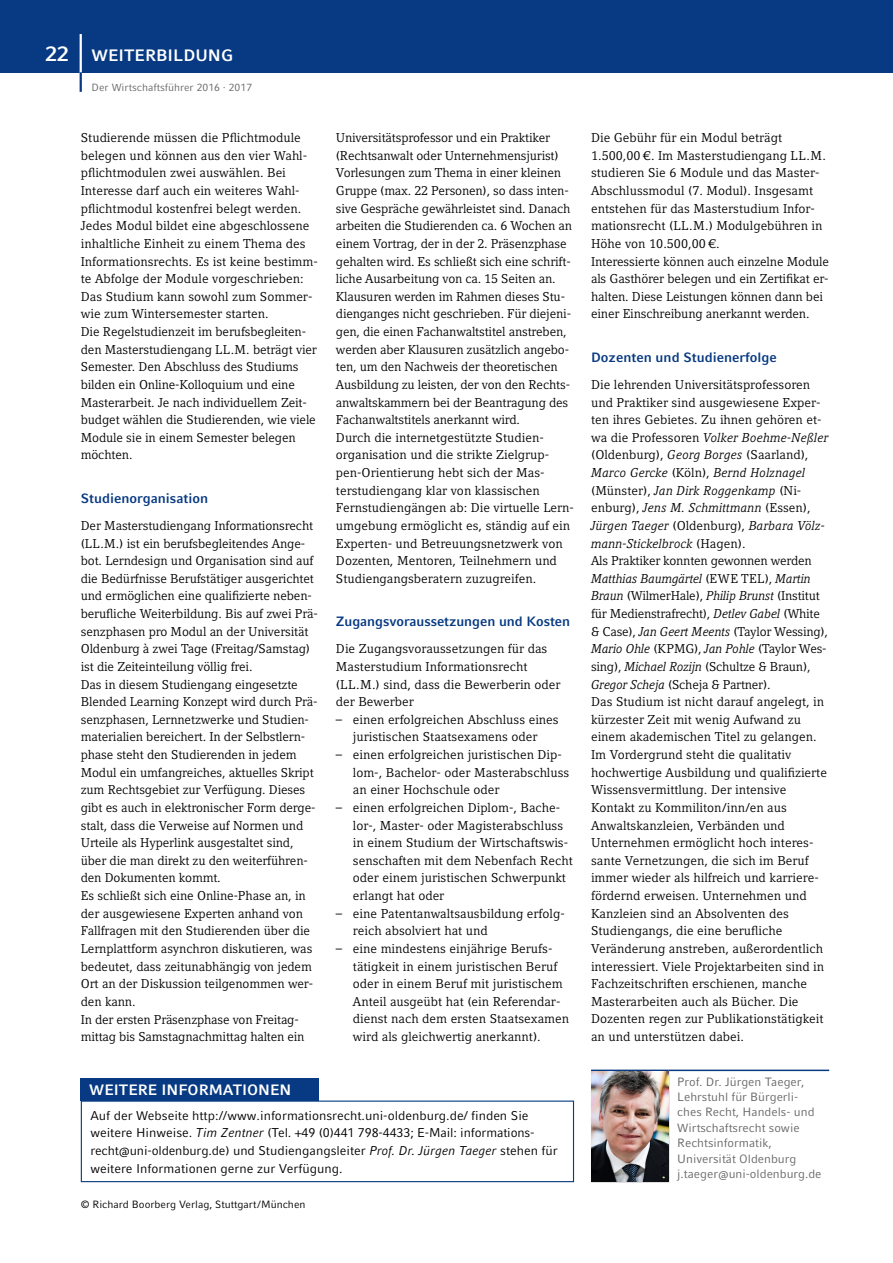
<style>
.page{position:relative;width:893px;height:1263px;background:#fff}
.page>*{position:absolute;margin:0;border:0;box-sizing:border-box;transform-origin:0 0}
.t1{font:700 16.5px "Compatil Fact LT Pro";color:#fff}
.t2{font:700 15px "Compatil Fact LT Pro";color:#fff}
.t3{font:700 13.5px "Compatil Fact LT Pro";color:#073a82}
.t4{font:12.75px/17.5px "Compatil Letter LT Pro";color:#000}
.t5{font:12.75px/17.5px "Compatil Fact LT Pro";color:#000}
.t6{font:12px/15.3px "Compatil Fact LT Pro";color:#676767}
.t7{font:10.5px "Compatil Fact LT Pro";color:#000}
.t8{font:10.5px "Compatil Fact LT Pro";color:#676767}
.s1{font-size:21px}
.s2{font-style:italic}
</style>
<div class="page">
<hr style="left:591px;top:1069px;width:78px;height:2px;background:#073a82">
<hr style="left:669px;top:1069px;width:160px;height:2px;background:#073a82">
<hr style="left:591px;top:1071px;width:1px;height:110px;background:#989898">
<hr style="left:591px;top:1181px;width:78px;height:1px;background:#989898">
<hr style="left:668px;top:1071px;width:1px;height:110px;background:#989898">
<img style="left:592px;top:1071px;width:76px;height:110px">
<div style="left:0;top:0;width:893px;height:72px;background:#073a82"></div>
<hr style="left:80px;top:34px;width:2px;height:40px;background:#fff">
<hr style="left:80px;top:72px;width:2px;height:20px;background:#073a82">
<div style="left:81px;top:1100px;width:493px;height:82px;border:1px solid #073a82"></div>
<div style="left:81px;top:1078px;width:238px;height:22px;background:#073a82"></div>
<p class="t1" style="left:46px;top:46px;width:74px"><span class="s1">22</span> Weiterbildung</p>
<p class="t8" style="left:92px;top:81px;width:162px">Der Wirtschaftsführer 2016 · 2017</p>
<p class="t4" style="left:81px;top:129px;width:239px">Studierende müssen die Pflichtmodule belegen und können aus den vier Wahl&shy;pflichtmodulen zwei auswählen. Bei Interesse darf auch ein weiteres Wahl&shy;pflichtmodul kostenfrei belegt werden.<br>Jedes Modul bildet eine abgeschlossene inhaltliche Einheit zu einem Thema des Informationsrechts. Es ist keine bestimm&shy;te Abfolge der Module vorgeschrieben:<br>Das Studium kann sowohl zum Sommer&shy;wie zum Wintersemester starten.<br>Die Regelstudienzeit im berufsbegleiten&shy;den Masterstudiengang LL.M. beträgt vier Semester. Den Abschluss des Studiums bilden ein Online-Kolloquium und eine Masterarbeit. Je nach individuellem Zeit&shy;budget wählen die Studierenden, wie viele Module sie in einem Semester belegen möchten.</p>
<p class="t3" style="left:81px;top:490px;width:129px">Studienorganisation</p>
<p class="t4" style="left:81px;top:517px;width:238px">Der Masterstudiengang Informationsrecht (LL.M.) ist ein berufsbegleitendes Ange&shy;bot. Lerndesign und Organisation sind auf die Bedürfnisse Berufstätiger ausgerichtet und ermöglichen eine qualifizierte neben&shy;berufliche Weiterbildung. Bis auf zwei Prä&shy;senzphasen pro Modul an der Universität Oldenburg à zwei Tage (Freitag/Samstag) ist die Zeiteinteilung völlig frei.<br>Das in diesem Studiengang eingesetzte Blended Learning Konzept wird durch Prä&shy;senzphasen, Lernnetzwerke und Studien&shy;materialien bereichert. In der Selbstlern&shy;phase steht den Studierenden in jedem Modul ein umfangreiches, aktuelles Skript zum Rechtsgebiet zur Verfügung. Dieses gibt es auch in elektronischer Form derge&shy;stalt, dass die Verweise auf Normen und Urteile als Hyperlink ausgestaltet sind, über die man direkt zu den weiterführen&shy;den Dokumenten kommt.<br>Es schließt sich eine Online-Phase an, in der ausgewiesene Experten anhand von Fallfragen mit den Studierenden über die Lernplattform asynchron diskutieren, was bedeutet, dass zeitunabhängig von jedem Ort an der Diskussion teilgenommen wer&shy;den kann.<br>In der ersten Präsenzphase von Freitag&shy;mittag bis Samstagnachmittag halten ein</p>
<p class="t2" style="left:89px;top:1081px;width:204px">WEITERE INFORMATIONEN</p>
<p class="t4" style="left:336px;top:129px;width:240px">Universitätsprofessor und ein Praktiker (Rechtsanwalt oder Unternehmensjurist)<br>Vorlesungen zum Thema in einer kleinen Gruppe (max. 22 Personen), so dass inten&shy;sive Gespräche gewährleistet sind. Danach arbeiten die Studierenden ca. 6 Wochen an einem Vortrag, der in der 2. Präsenzphase gehalten wird. Es schließt sich eine schrift&shy;liche Ausarbeitung von ca. 15 Seiten an.<br>Klausuren werden im Rahmen dieses Stu&shy;dienganges nicht geschrieben. Für diejeni&shy;gen, die einen Fachanwaltstitel anstreben, werden aber Klausuren zusätzlich angebo&shy;ten, um den Nachweis der theoretischen Ausbildung zu leisten, der von den Rechts&shy;anwaltskammern bei der Beantragung des Fachanwaltstitels anerkannt wird.<br>Durch die internetgestützte Studien&shy;organisation und die strikte Zielgrup&shy;pen-Orientierung hebt sich der Mas&shy;terstudiengang klar von klassischen Fernstudiengängen ab: Die virtuelle Lern&shy;umgebung ermöglicht es, ständig auf ein Experten- und Betreuungsnetzwerk von Dozenten, Mentoren, Teilnehmern und Studiengangsberatern zuzugreifen.</p>
<p class="t3" style="left:336px;top:613px;width:236px">Zugangsvoraussetzungen und Kosten</p>
<p class="t4" style="left:336px;top:640px;width:226px">Die Zugangsvoraussetzungen für das<br>Masterstudium Informationsrecht (LL.M.) sind, dass die Bewerberin oder der Bewerber</p>
<p class="t4" style="left:336px;top:711px;width:224px;text-align:center">– einen erfolgreichen Abschluss eines juristischen Staatsexamens oder</p>
<p class="t4" style="left:353px;top:746px;width:218px;text-indent:-17px">– einen erfolgreichen juristischen Dip&shy;lom-, Bachelor- oder Masterabschluss an einer Hochschule oder</p>
<p class="t4" style="left:353px;top:799px;width:221px;text-indent:-17px">– einen erfolgreichen Diplom-, Bache&shy;lor-, Master- oder Magisterabschluss in einem Studium der Wirtschaftswis&shy;senschaften mit dem Nebenfach Recht oder einem juristischen Schwerpunkt erlangt hat oder</p>
<p class="t4" style="left:353px;top:904px;width:213px;text-indent:-17px">– eine Patentanwaltsausbildung erfolg&shy;reich absolviert hat und</p>
<p class="t4" style="left:353px;top:940px;width:218px;text-indent:-17px">– eine mindestens einjährige Berufs&shy;tätigkeit in einem juristischen Beruf oder in einem Beruf mit juristischem Anteil ausgeübt hat (ein Referendar&shy;dienst nach dem ersten Staatsexamen wird als gleichwertig anerkannt).</p>
<p class="t5" style="left:90px;top:1106px;width:469px">Auf der Webseite http://www.informationsrecht.uni-oldenburg.de/ finden Sie weitere Hinweise. <span class="s2">Tim Zentner</span> (Tel. +49 (0)441 798-4433; E-Mail: informations&shy;recht@uni-oldenburg.de) und Studiengangsleiter <span class="s2">Prof. Dr. Jürgen Taeger</span> stehen für weitere Informationen gerne zur Verfügung.</p>
<p class="t7" style="left:81px;top:1198px;width:226px">© Richard Boorberg Verlag, Stuttgart/München</p>
<p class="t4" style="left:591px;top:129px;width:239px">Die Gebühr für ein Modul beträgt 1.500,00 €. Im Masterstudiengang LL.M. studieren Sie 6 Module und das Master-Abschlussmodul (7. Modul). Insgesamt entstehen für das Masterstudium Infor&shy;mationsrecht (LL.M.) Modulgebühren in Höhe von 10.500,00 €.<br>Interessierte können auch einzelne Module als Gasthörer belegen und ein Zertifikat er&shy;halten. Diese Leistungen können dann bei einer Einschreibung anerkannt werden.</p>
<p class="t3" style="left:591px;top:349px;width:187px">Dozenten und Studienerfolge</p>
<p class="t4" style="left:591px;top:376px;width:239px">Die lehrenden Universitätsprofessoren und Praktiker sind ausgewiesene Exper&shy;ten ihres Gebietes. Zu ihnen gehören et&shy;wa die Professoren <span class="s2">Volker Boehme-Neßler </span>(Oldenburg), <span class="s2">Georg Borges</span> (Saarland), <span class="s2">Marco Gercke</span> (Köln), <span class="s2">Bernd Holznagel </span>(Münster), <span class="s2">Jan Dirk Roggenkamp</span> (Ni&shy;enburg), <span class="s2">Jens M. Schmittmann</span> (Essen), <span class="s2">Jürgen Taeger</span> (Oldenburg), <span class="s2">Barbara Völz&shy;mann-Stickelbrock</span> (Hagen).<br>Als Praktiker konnten gewonnen werden <span class="s2">Matthias Baumgärtel</span> (EWE TEL), <span class="s2">Martin Braun</span> (WilmerHale), <span class="s2">Philip Brunst</span> (Institut für Medienstrafrecht), <span class="s2">Detlev Gabel</span> (White &amp; Case), <span class="s2">Jan Geert Meents</span> (Taylor Wessing), <span class="s2">Mario Ohle</span> (KPMG), <span class="s2">Jan Pohle</span> (Taylor Wes&shy;sing), <span class="s2">Michael Rozijn</span> (Schultze &amp; Braun), <span class="s2">Gregor Scheja</span> (Scheja &amp; Partner).<br>Das Studium ist nicht darauf angelegt, in kürzester Zeit mit wenig Aufwand zu einem akademischen Titel zu gelangen.<br>Im Vordergrund steht die qualitativ hochwertige Ausbildung und qualifizierte Wissensvermittlung. Der intensive Kontakt zu Kommiliton/inn/en aus Anwaltskanzleien, Verbänden und Unternehmen ermöglicht hoch interes&shy;sante Vernetzungen, die sich im Beruf immer wieder als hilfreich und karriere&shy;fördernd erweisen. Unternehmen und Kanzleien sind an Absolventen des Studiengangs, die eine berufliche Veränderung anstreben, außerordentlich interessiert. Viele Projektarbeiten sind in Fachzeitschriften erschienen, manche Masterarbeiten auch als Bücher. Die Dozenten regen zur Publikationstätigkeit an und unterstützen dabei.</p>
<p class="t6" style="left:677px;top:1074px;width:146px">Prof. Dr. Jürgen Taeger,<br>Lehrstuhl für Bürgerli&shy;ches Recht, Handels- und<br>Wirtschaftsrecht sowie<br>Rechtsinformatik,<br>Universität Oldenburg j.taeger@uni-oldenburg.de</p>
</div>
